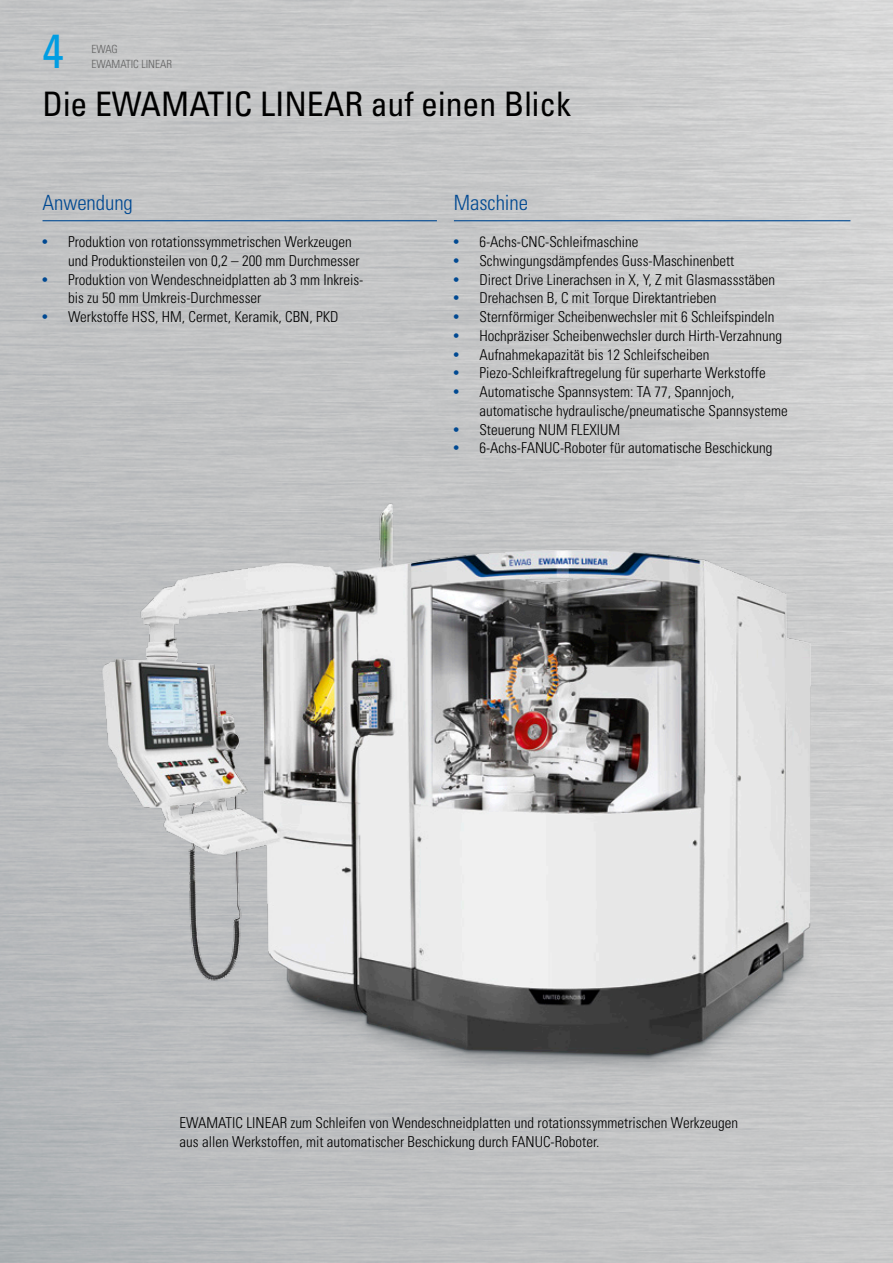
<style>
.page{position:relative;width:893px;height:1263px;background:#fff}
.page>*{position:absolute;margin:0;border:0;box-sizing:border-box;transform-origin:0 0}
.t1{font:condensed 48px "Univers LT";color:#009de2}
.t2{font:condensed 33.75px "Univers LT";color:#000}
.t3{font:300 condensed 21px "Univers LT";letter-spacing:-.005em;color:#004992}
.t4{font:300 condensed 15px/18.8px "Univers LT";color:#000}
.t5{font:300 condensed 11.25px/15px "Univers LT";color:#626262}
.s1{font-weight:400;color:#004992}
</style>
<div class="page">
<hr style="left:454px;top:220px;width:396px;height:1px;background:#004992">
<hr style="left:43px;top:220px;width:394px;height:1px;background:#004992">
<img style="left:50px;top:486px;width:828px;height:670px">
<h1 class="t1" style="left:43px;top:20px;width:23px">4</h1>
<p class="t5" style="left:91px;top:41px;width:82px">EWAG<br>EWAMATIC LINEAR</p>
<h2 class="t2" style="left:43px;top:82px;width:530px">Die EWAMATIC LINEAR auf einen Blick</h2>
<h3 class="t3" style="left:43px;top:190px;width:92px">Anwendung</h3>
<p class="t4" style="left:68px;top:232px;width:293px;text-indent:-26px"><span class="s1">•</span> Produktion von rotationssymmetrischen Werkzeugen und Produktionsteilen von 0,2 – 200 mm Durchmesser</p>
<p class="t4" style="left:68px;top:270px;width:297px;text-indent:-26px"><span class="s1">•</span> Produktion von Wendeschneidplatten ab 3 mm Inkreis&shy;bis zu 50 mm Umkreis-Durchmesser</p>
<p class="t4" style="left:43px;top:307px;width:298px"><span class="s1">•</span> Werkstoffe HSS, HM, Cermet, Keramik, CBN, PKD</p>
<h3 class="t3" style="left:454px;top:190px;width:76px">Maschine</h3>
<p class="t4" style="left:454px;top:232px;width:186px"><span class="s1">•</span> 6-Achs-CNC-Schleifmaschine</p>
<p class="t4" style="left:454px;top:251px;width:282px"><span class="s1">•</span> Schwingungsdämpfendes Guss-Maschinenbett</p>
<p class="t4" style="left:454px;top:270px;width:323px"><span class="s1">•</span> Direct Drive Linerachsen in X, Y, Z mit Glasmassstäben</p>
<p class="t4" style="left:454px;top:289px;width:264px"><span class="s1">•</span> Drehachsen B, C mit Torque Direktantrieben</p>
<p class="t4" style="left:454px;top:307px;width:322px"><span class="s1">•</span> Sternförmiger Scheibenwechsler mit 6 Schleifspindeln</p>
<p class="t4" style="left:454px;top:326px;width:330px"><span class="s1">•</span> Hochpräziser Scheibenwechsler durch Hirth-Verzahnung</p>
<p class="t4" style="left:454px;top:345px;width:257px"><span class="s1">•</span> Aufnahmekapazität bis 12 Schleifscheiben</p>
<p class="t4" style="left:454px;top:364px;width:313px"><span class="s1">•</span> Piezo-Schleifkraftregelung für superharte Werkstoffe</p>
<p class="t4" style="left:479px;top:382px;width:310px;text-indent:-26px"><span class="s1">•</span> Automatische Spannsystem: TA 77, Spannjoch, automatische hydraulische/pneumatische Spannsysteme</p>
<p class="t4" style="left:454px;top:420px;width:168px"><span class="s1">•</span> Steuerung NUM FLEXIUM</p>
<p class="t4" style="left:454px;top:439px;width:320px"><span class="s1">•</span> 6-Achs-FANUC-Roboter für automatische Beschickung</p>
<p class="t4" style="left:180px;top:1114px;width:560px">EWAMATIC LINEAR zum Schleifen von Wendeschneidplatten und rotationssymmetrischen Werkzeugen aus allen Werkstoffen, mit automatischer Beschickung durch FANUC-Roboter.</p>
</div>
